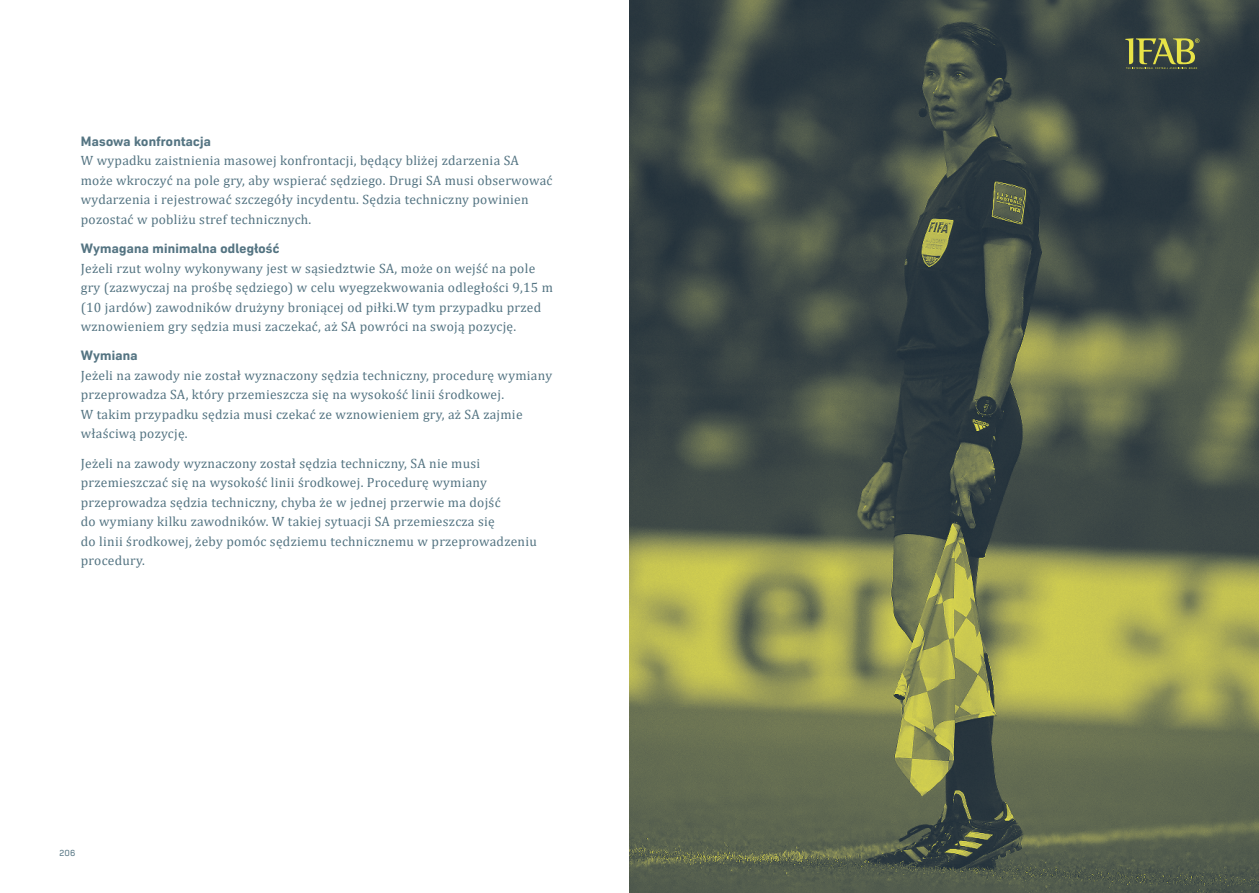
<style>
.page{position:relative;width:1259px;height:893px;background:#fff}
.page>*{position:absolute;margin:0;border:0;box-sizing:border-box;transform-origin:0 0}
.t1{font:13.5px/19.5px "Cambria";letter-spacing:.02em;color:#547482}
.t2{font:700 13.5px "Roag";letter-spacing:.02em;color:#547482}
.t3{font:9px "Roag";color:#547482}
</style>
<div class="page">
<img style="left:629px;top:0;width:630px;height:893px">
<svg style="left:1125px;top:38px;width:74px;height:31px;background:#707744"></svg>
<p class="t2" style="left:81px;top:131px;width:132px">Masowa konfrontacja</p>
<p class="t1" style="left:81px;top:151px;width:473px">W wypadku zaistnienia masowej konfrontacji, będący bliżej zdarzenia SA może wkroczyć na pole gry, aby wspierać sędziego. Drugi SA musi obserwować wydarzenia i rejestrować szczegóły incydentu. Sędzia techniczny powinien pozostać w pobliżu stref technicznych.</p>
<p class="t2" style="left:81px;top:238px;width:200px">Wymagana minimalna odległość</p>
<p class="t1" style="left:81px;top:258px;width:474px">Jeżeli rzut wolny wykonywany jest w sąsiedztwie SA, może on wejść na pole gry (zazwyczaj na prośbę sędziego) w celu wyegzekwowania odległości 9,15 m (10 jardów) zawodników drużyny broniącej od piłki.W tym przypadku przed wznowieniem gry sędzia musi zaczekać, aż SA powróci na swoją pozycję.</p>
<p class="t2" style="left:81px;top:345px;width:58px">Wymiana</p>
<p class="t1" style="left:81px;top:365px;width:473px">Jeżeli na zawody nie został wyznaczony sędzia techniczny, procedurę wymiany przeprowadza SA, który przemieszcza się na wysokość linii środkowej.<br>W takim przypadku sędzia musi czekać ze wznowieniem gry, aż SA zajmie właściwą pozycję.</p>
<p class="t1" style="left:81px;top:453px;width:457px">Jeżeli na zawody wyznaczony został sędzia techniczny, SA nie musi przemieszczać się na wysokość linii środkowej. Procedurę wymiany przeprowadza sędzia techniczny, chyba że w jednej przerwie ma dojść<br>do wymiany kilku zawodników. W takiej sytuacji SA przemieszcza się<br>do linii środkowej, żeby pomóc sędziemu technicznemu w przeprowadzeniu procedury.</p>
<p class="t3" style="left:60px;top:846px;width:17px">206</p>
</div>
